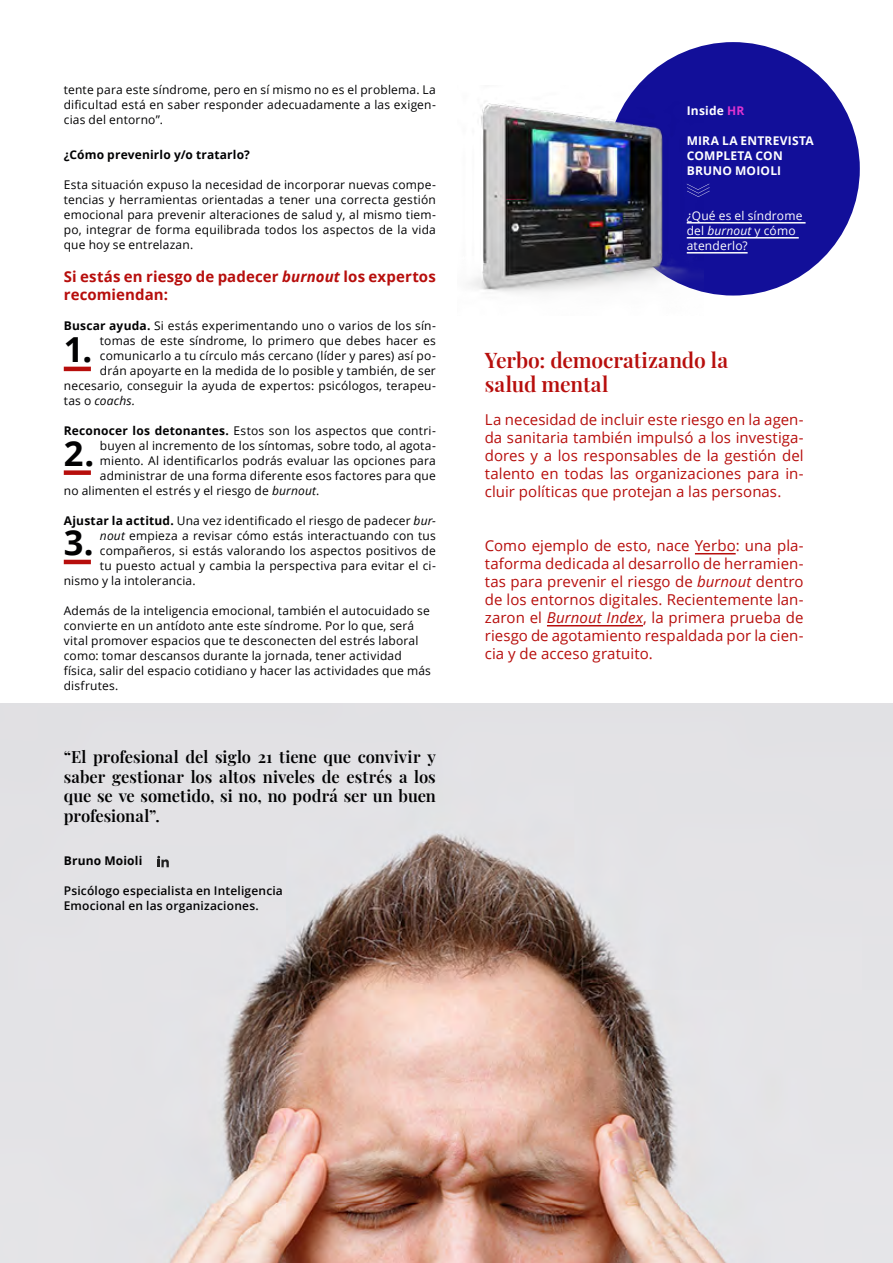
<style>
.page{position:relative;width:893px;height:1263px;background:#fff}
.page>*{position:absolute;margin:0;border:0;box-sizing:border-box;transform-origin:0 0}
.t1{font:700 34.5px "Open Sans";color:#020203}
.t2{font:600 21px/24px "Playfair Display";letter-spacing:-.005em;color:#b70e0c}
.t3{font:600 16.5px/19.5px "Playfair Display";color:#020203;text-align:justify}
.t4{font:15px/18px "Open Sans";letter-spacing:.005em;color:#b70e0c;text-align:justify}
.t5{font:700 15px/18px "Open Sans";letter-spacing:.01em;color:#b70e0c}
.t6{font:12px/15px "Open Sans";letter-spacing:.015em;color:#020203;text-align:justify}
.t7{font:600 12px/15px "Open Sans";letter-spacing:.015em;color:#020203}
.t8{font:700 12px/15px "Open Sans";letter-spacing:.02em;color:#fff}
.t9{font:12px/15px "Open Sans";letter-spacing:.015em;color:#fff}
.t10{font:700 12px "Open Sans";letter-spacing:.015em;color:#020203}
.t11{font:italic 12px "Open Sans";letter-spacing:.015em;color:#020203}
.s1{font-style:italic}
.s2{font-weight:700}
.s3{font-style:normal}
.s4{color:#dd33d0}
</style>
<div class="page">
<div style="left:606px;top:42px;width:254px;height:254px;background:#120f99;border-radius:50%"></div>
<img style="left:0;top:704px;width:893px;height:559px">
<div style="left:64px;top:470px;width:27px;height:5px;background:#b70e0c"></div>
<hr style="left:64px;top:560px;width:27px;height:4px;background:#b70e0c">
<hr style="left:64px;top:367px;width:27px;height:4px;background:#b70e0c">
<img style="left:468px;top:85px;width:235px;height:208px">
<hr style="left:687px;top:222px;width:119px;height:2px;background:#fff">
<hr style="left:687px;top:237px;width:112px;height:2px;background:#fff">
<hr style="left:687px;top:252px;width:61px;height:2px;background:#fff">
<svg style="left:687px;top:184px;width:23px;height:13px"></svg>
<hr style="left:695px;top:553px;width:41px;height:1px;background:#b70e0c">
<hr style="left:547px;top:625px;width:96px;height:1px;background:#b70e0c">
<svg style="left:157px;top:856px;width:12px;height:11px"></svg>
<p class="t6" style="left:64px;top:82px;width:374px">tente para este síndrome, pero en sí mismo no es el problema. La dificultad está en saber responder adecuadamente a las exigen&shy;cias del entorno”.</p>
<p class="t10" style="left:64px;top:146px;width:188px">¿Cómo prevenirlo y/o tratarlo?</p>
<p class="t6" style="left:64px;top:177px;width:374px">Esta situación expuso la necesidad de incorporar nuevas compe&shy;tencias y herramientas orientadas a tener una correcta gestión emocional para prevenir alteraciones de salud y, al mismo tiem&shy;po, integrar de forma equilibrada todos los aspectos de la vida que hoy se entrelazan.</p>
<p class="t5" style="left:64px;top:267px;width:374px">Si estás en riesgo de padecer <span class="s1">burnout</span> los expertos recomiendan:</p>
<p class="t6" style="left:64px;top:318px;width:374px"><span class="s2">Buscar ayuda.</span> Si estás experimentando uno o varios de los sín-</p>
<p class="t6" style="left:100px;top:333px;width:337px">tomas de este síndrome, lo primero que debes hacer es</p>
<p class="t6" style="left:100px;top:348px;width:337px">comunicarlo a tu círculo más cercano (líder y pares) así po-</p>
<p class="t6" style="left:100px;top:363px;width:337px">drán apoyarte en la medida de lo posible y también, de ser</p>
<p class="t6" style="left:64px;top:378px;width:374px">necesario, conseguir la ayuda de expertos: psicólogos, terapeu-</p>
<p class="t11" style="left:64px;top:392px;width:73px"><span class="s3">tas o</span> coachs.</p>
<p class="t6" style="left:64px;top:423px;width:374px"><span class="s2">Reconocer los detonantes.</span> Estos son los aspectos que contri-</p>
<p class="t6" style="left:100px;top:438px;width:337px">buyen al incremento de los síntomas, sobre todo, al agota-</p>
<p class="t6" style="left:100px;top:453px;width:337px">miento. Al identificarlos podrás evaluar las opciones para</p>
<p class="t6" style="left:100px;top:468px;width:337px">administrar de una forma diferente esos factores para que</p>
<p class="t6" style="left:64px;top:483px;width:257px">no alimenten el estrés y el riesgo de <span class="s1">burnout</span>.</p>
<p class="t6" style="left:64px;top:513px;width:374px"><span class="s2">Ajustar la actitud.</span> Una vez identificado el riesgo de padecer <span class="s1">bur-</span></p>
<p class="t6" style="left:100px;top:528px;width:337px"><span class="s1">nout</span> empieza a revisar cómo estás interactuando con tus</p>
<p class="t6" style="left:100px;top:543px;width:337px">compañeros, si estás valorando los aspectos positivos de</p>
<p class="t6" style="left:100px;top:558px;width:337px">tu puesto actual y cambia la perspectiva para evitar el ci-</p>
<p class="t6" style="left:64px;top:573px;width:133px">nismo y la intolerancia.</p>
<p class="t6" style="left:64px;top:603px;width:369px;text-align:left">Además de la inteligencia emocional, también el autocuidado se convierte en un antídoto ante este síndrome. Por lo que, será vital promover espacios que te desconecten del estrés laboral como: tomar descansos durante la jornada, tener actividad física, salir del espacio cotidiano y hacer las actividades que más disfrutes.</p>
<h1 class="t1" style="left:64px;top:325px;width:30px">1.</h1>
<h1 class="t1" style="left:64px;top:429px;width:32px">2.</h1>
<h1 class="t1" style="left:64px;top:518px;width:31px">3.</h1>
<h3 class="t3" style="left:64px;top:746px;width:374px">“El profesional del siglo 21 tiene que convivir y saber gestionar los altos niveles de estrés a los que se ve sometido, si no, no podrá ser un buen profesional”.</h3>
<p class="t10" style="left:64px;top:852px;width:80px">Bruno Moioli</p>
<p class="t7" style="left:64px;top:883px;width:221px">Psicólogo especialista en Inteligencia<br>Emocional en las organizaciones.</p>
<p class="t8" style="left:687px;top:103px;width:59px">Inside <span class="s4">HR</span></p>
<p class="t8" style="left:687px;top:133px;width:129px">MIRA LA ENTREVISTA<br>COMPLETA CON<br>BRUNO MOIOLI</p>
<p class="t9" style="left:687px;top:208px;width:117px">¿Qué es el síndrome del <span class="s1">burnout</span> y cómo atenderlo?</p>
<h2 class="t2" style="left:485px;top:346px;width:245px">Yerbo: democratizando la salud mental</h2>
<p class="t4" style="left:485px;top:410px;width:320px">La necesidad de incluir este riesgo en la agen&shy;da sanitaria también impulsó a los investiga&shy;dores y a los responsables de la gestión del talento en todas las organizaciones para in&shy;cluir políticas que protejan a las personas.</p>
<p class="t4" style="left:485px;top:536px;width:320px">Como ejemplo de esto, nace Yerbo: una pla&shy;taforma dedicada al desarrollo de herramien&shy;tas para prevenir el riesgo de <span class="s1">burnout</span> dentro de los entornos digitales. Recientemente lan&shy;zaron el <span class="s1">Burnout Index</span>, la primera prueba de riesgo de agotamiento respaldada por la cien&shy;cia y de acceso gratuito.</p>
</div>
